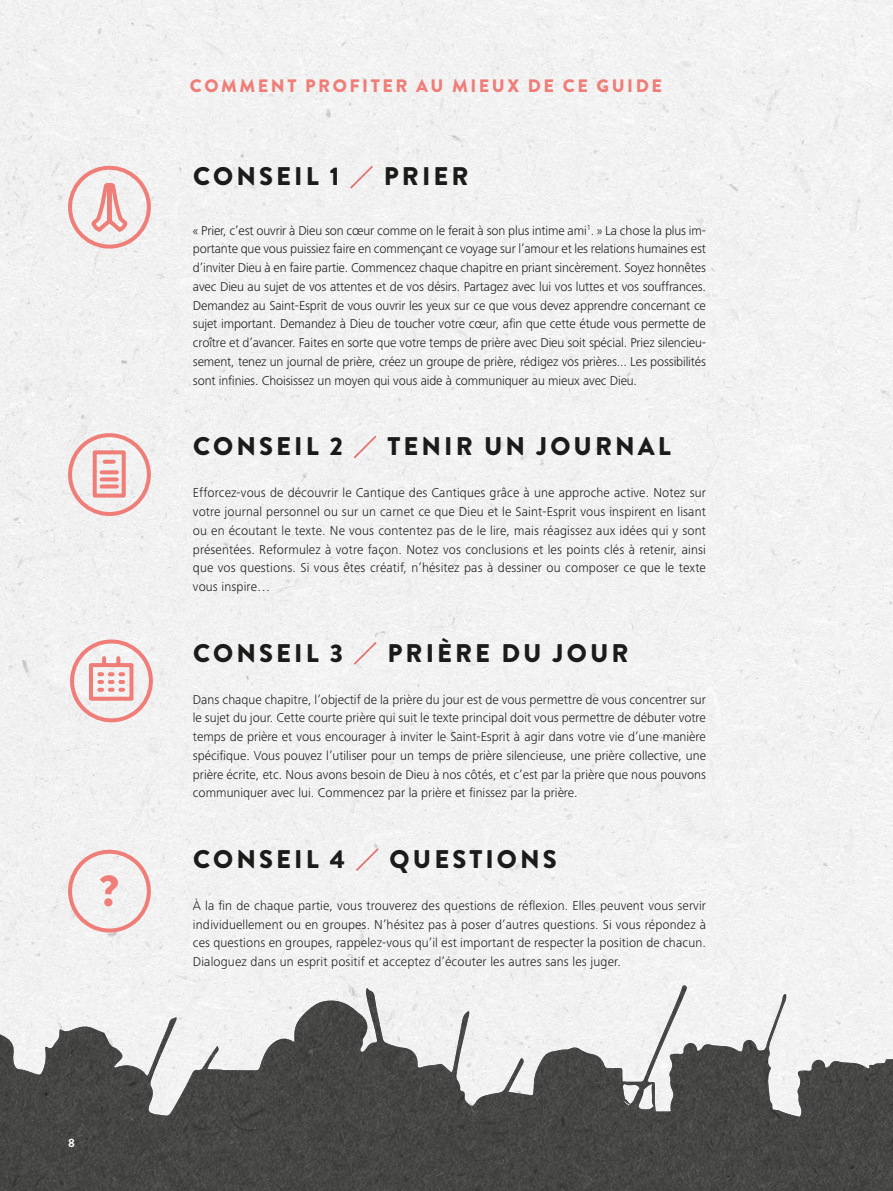
<style>
.page{position:relative;width:893px;height:1191px;background:#fff}
.page>*{position:absolute;margin:0;border:0;box-sizing:border-box;transform-origin:0 0}
.t1{font:900 43.35px "Brandon Grotesque";color:#ef7d78}
.t2{font:900 25.5px "Brandon Grotesque";letter-spacing:.12em;color:#1d1d1b}
.Einf__Abs{font:900 18px "Brandon Grotesque";letter-spacing:.14em;color:#ef7d78}
.t3{font:300 13.2px/18.8px "Frutiger Next Pro";color:#1d1d1b;text-align:justify}
.Einf__Abs-2{font:700 12px "Brandon Grotesque";color:#fff}
</style>
<div class="page">
<div style="left:0;top:0;width:893px;height:853px;background:#f2f2f2"></div>
<svg style="left:0;top:853px;width:893px;height:338px;fill:#efefef"></svg>
<img style="left:147px;top:988px;width:535px;height:127px">
<svg style="left:348px;top:164px;width:27px;height:27px"></svg>
<svg style="left:352px;top:433px;width:26px;height:27px"></svg>
<svg style="left:352px;top:640px;width:27px;height:26px"></svg>
<svg style="left:354px;top:846px;width:27px;height:27px"></svg>
<svg style="left:65px;top:163px;width:89px;height:88px"></svg>
<svg style="left:65px;top:430px;width:89px;height:89px"></svg>
<svg style="left:102px;top:470px;width:15px;height:4px"></svg>
<svg style="left:102px;top:477px;width:15px;height:4px"></svg>
<svg style="left:102px;top:484px;width:15px;height:4px"></svg>
<svg style="left:67px;top:636px;width:89px;height:89px"></svg>
<svg style="left:65px;top:847px;width:89px;height:88px"></svg>
<p class="t1" style="left:100px;top:860px;width:21px">?</p>
<p class="Einf__Abs-2" style="left:68px;top:1134px;width:8px">8</p>
<p class="Einf__Abs" style="left:190px;top:73px;width:474px">COMMENT PROFITER AU MIEUX DE CE GUIDE</p>
<h2 class="t2" style="left:193px;top:159px;width:148px">CONSEIL 1</h2>
<h2 class="t2" style="left:384px;top:159px;width:86px">PRIER</h2>
<p class="t3" style="left:193px;top:221px;width:515px">« Prier, c’est ouvrir à Dieu son cœur comme on le ferait à son plus intime ami<sup>1</sup>. » La chose la plus im&shy;portante que vous puissiez faire en commençant ce voyage sur l’amour et les relations humaines est d’inviter Dieu à en faire partie. Commencez chaque chapitre en priant sincèrement. Soyez honnêtes avec Dieu au sujet de vos attentes et de vos désirs. Partagez avec lui vos luttes et vos souffrances.<br>Demandez au Saint-Esprit de vous ouvrir les yeux sur ce que vous devez apprendre concernant ce sujet important. Demandez à Dieu de toucher votre cœur, afin que cette étude vous permette de croître et d’avancer. Faites en sorte que votre temps de prière avec Dieu soit spécial. Priez silencieu&shy;sement, tenez un journal de prière, créez un groupe de prière, rédigez vos prières... Les possibilités sont infinies. Choisissez un moyen qui vous aide à communiquer au mieux avec Dieu.</p>
<h2 class="t2" style="left:193px;top:428px;width:151px">CONSEIL 2</h2>
<h2 class="t2" style="left:387px;top:428px;width:285px">TENIR UN JOURNAL</h2>
<p class="t3" style="left:193px;top:483px;width:515px">Efforcez-vous de découvrir le Cantique des Cantiques grâce à une approche active. Notez sur votre journal personnel ou sur un carnet ce que Dieu et le Saint-Esprit vous inspirent en lisant ou en écoutant le texte. Ne vous contentez pas de le lire, mais réagissez aux idées qui y sont présentées. Reformulez à votre façon. Notez vos conclusions et les points clés à retenir, ainsi que vos questions. Si vous êtes créatif, n’hésitez pas à dessiner ou composer ce que le texte vous inspire…</p>
<h2 class="t2" style="left:193px;top:634px;width:151px">CONSEIL 3</h2>
<h2 class="t2" style="left:388px;top:634px;width:242px">PRIÈRE DU JOUR</h2>
<p class="t3" style="left:193px;top:690px;width:515px">Dans chaque chapitre, l’objectif de la prière du jour est de vous permettre de vous concentrer sur le sujet du jour. Cette courte prière qui suit le texte principal doit vous permettre de débuter votre temps de prière et vous encourager à inviter le Saint-Esprit à agir dans votre vie d’une manière spécifique. Vous pouvez l’utiliser pour un temps de prière silencieuse, une prière collective, une prière écrite, etc. Nous avons besoin de Dieu à nos côtés, et c’est par la prière que nous pouvons communiquer avec lui. Commencez par la prière et finissez par la prière.</p>
<h2 class="t2" style="left:193px;top:841px;width:154px">CONSEIL 4</h2>
<h2 class="t2" style="left:390px;top:841px;width:169px">QUESTIONS</h2>
<p class="t3" style="left:193px;top:896px;width:515px">À la fin de chaque partie, vous trouverez des questions de réflexion. Elles peuvent vous servir individuellement ou en groupes. N’hésitez pas à poser d’autres questions. Si vous répondez à ces questions en groupes, rappelez-vous qu’il est important de respecter la position de chacun.<br>Dialoguez dans un esprit positif et acceptez d’écouter les autres sans les juger.</p>
</div>
